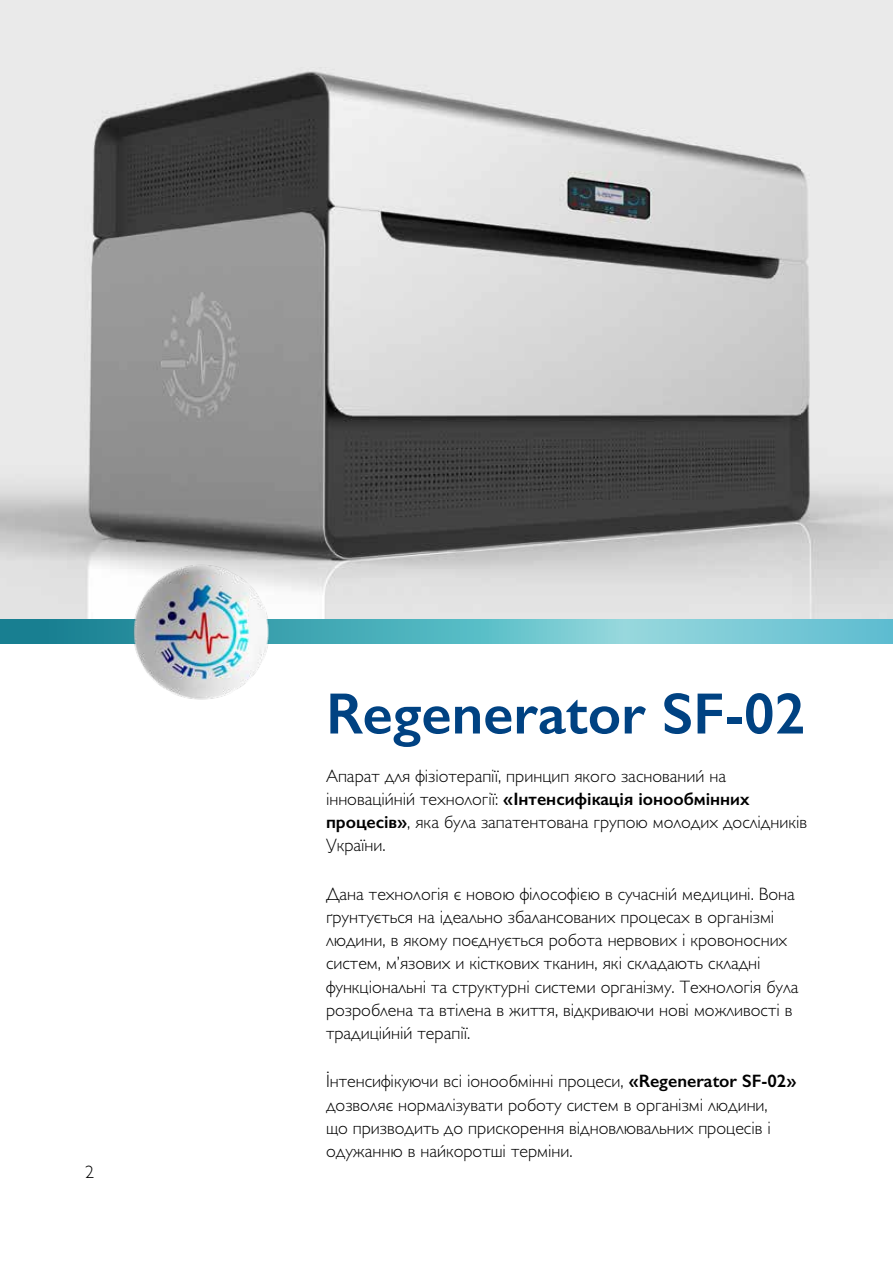
<style>
.page{position:relative;width:893px;height:1263px;background:#fff}
.page>*{position:absolute;margin:0;border:0;box-sizing:border-box;transform-origin:0 0}
.t1{font:600 58.5px "Gill Sans";color:#004282}
.t2{font:18px/23.1px "Gill Sans Light C";color:#000}
.t3{font:600 18px "Gill Sans";color:#000}
.s1{font-family:"Gill Sans Light C";font-weight:400}
.s2{font-family:"Gill Sans";font-weight:600}
</style>
<div class="page">
<img style="left:0;top:0;width:893px;height:619px">
<svg style="left:0;top:619px;width:893px;height:24px;background:#5cb6c2"></svg>
<img style="left:129px;top:558px;width:147px;height:142px">
<p class="t2" style="left:85px;top:1160px;width:10px">2</p>
<h1 class="t1" style="left:326px;top:678px;width:481px">Regenerator SF-02</h1>
<p class="t2" style="left:326px;top:764px;width:402px">Апарат для фізіотерапії, принцип якого заснований на</p>
<p class="t3" style="left:326px;top:788px;width:425px"><span class="s1">інноваційній технології:</span> «Інтенсифікація іонообмінних</p>
<p class="t2" style="left:326px;top:811px;width:483px"><span class="s2">процесів»</span>, яка була запатентована групою молодих дослідників<br>України.</p>
<p class="t2" style="left:326px;top:882px;width:474px">Дана технологія є новою філософією в сучасній медицині. Вона ґрунтується на ідеально збалансованих процесах в організмі людини, в якому поєднується робота нервових і кровоносних систем, м’язових и кісткових тканин, які складають складні функціональні та структурні системи організму. Технологія була розроблена та втілена в життя, відкриваючи нові можливості в традиційній терапії.</p>
<p class="t2" style="left:326px;top:1070px;width:472px">Інтенсифікуючи всі іонообмінні процеси, <span class="s2">«Regenerator SF-02» </span>дозволяє нормалізувати роботу систем в організмі людини,<br>що призводить до прискорення відновлювальних процесів і одужанню в найкоротші терміни.</p>
</div>
